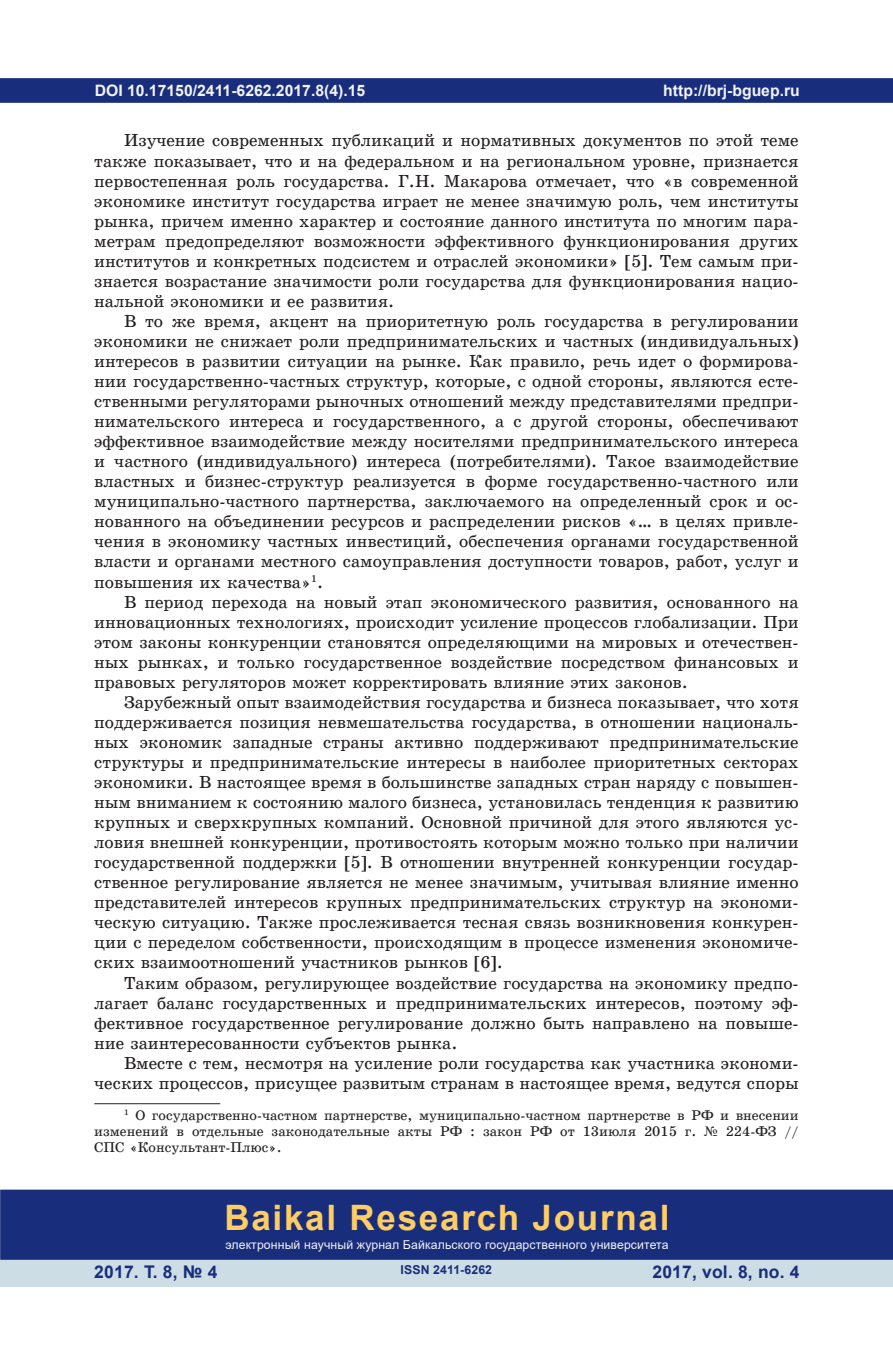
<style>
.page{position:relative;width:893px;height:1360px;background:#fff}
.page>*{position:absolute;margin:0;border:0;box-sizing:border-box;transform-origin:0 0}
.Текст{font:700 35px "Arial";letter-spacing:.05em;color:#fecd64}
.Текст-2{font:17.5px/19.9px "School Book C";color:#231f20;text-align:justify}
.Текст-3{font:700 17.5px "Arial";letter-spacing:.01em;color:#182d7c}
.Текст-4{font:700 15.75px "Arial";color:#f2f3f4}
.Сноска{font:14.17px/15.9px "School Book C";color:#231f20;text-align:justify}
.Текст-5{font:12.25px "Arial";letter-spacing:.01em;color:#f2f3f4}
.Текст-6{font:700 12.25px "Arial";letter-spacing:.01em;color:#182d7c}
.s1{font-family:"Times New Roman"}
</style>
<div class="page">
<div style="left:1px;top:79px;width:891px;height:23px;background:#182d7c"></div>
<div style="left:0;top:78px;width:893px;height:25px;border:2px solid #182d7c"></div>
<div style="left:0;top:1258px;width:893px;height:28px;background:#cddde6"></div>
<div style="left:1px;top:1190px;width:891px;height:68px;background:#182d7c"></div>
<div style="left:0;top:1189px;width:893px;height:70px;border:2px solid #182d7c"></div>
<hr style="left:94px;top:1103px;width:126px;height:1px;background:#231f20">
<p class="Текст-4" style="left:95px;top:79px;width:272px">DOI 10.17150/2411-6262.2017.8(4).15</p>
<p class="Текст-2" style="left:94px;top:131px;width:706px;text-indent:30px">Изучение современных публикаций и нормативных документов по этой теме также показывает, что и на федеральном и на региональном уровне, признается первостепенная роль государства. Г.Н. Макарова отмечает, что «в современной экономике институт государства играет не менее значимую роль, чем институты рынка, причем именно характер и состояние данного института по многим пара&shy;метрам предопределяют возможности эффективного функционирования других институтов и конкретных подсистем и отраслей экономики» [5]. Тем самым при&shy;знается возрастание значимости роли государства для функционирования нацио&shy;нальной экономики и ее развития.</p>
<p class="Текст-2" style="left:94px;top:311px;width:706px;text-indent:30px">В то же время, акцент на приоритетную роль государства в регулировании экономики не снижает роли предпринимательских и частных (индивидуальных) интересов в развитии ситуации на рынке. Как правило, речь идет о формирова&shy;нии государственно-частных структур, которые, с одной стороны, являются есте&shy;ственными регуляторами рыночных отношений между представителями предпри&shy;нимательского интереса и государственного, а с другой стороны, обеспечивают эффективное взаимодействие между носителями предпринимательского интереса и частного (индивидуального) интереса (потребителями). Такое взаимодействие властных и бизнес-структур реализуется в форме государственно-частного или муниципально-частного партнерства, заключаемого на определенный срок и ос&shy;нованного на объединении ресурсов и распределении рисков «… в целях привле&shy;чения в экономику частных инвестиций, обеспечения органами государственной власти и органами местного самоуправления доступности товаров, работ, услуг и повышения их качества»<sup>1</sup>.</p>
<p class="Текст-2" style="left:94px;top:592px;width:706px;text-indent:30px">В период перехода на новый этап экономического развития, основанного на инновационных технологиях, происходит усиление процессов глобализации. При этом законы конкуренции становятся определяющими на мировых и отечествен&shy;ных рынках, и только государственное воздействие посредством финансовых и правовых регуляторов может корректировать влияние этих законов.</p>
<p class="Текст-2" style="left:94px;top:692px;width:706px;text-indent:30px">Зарубежный опыт взаимодействия государства и бизнеса показывает, что хотя поддерживается позиция невмешательства государства, в отношении националь&shy;ных экономик западные страны активно поддерживают предпринимательские структуры и предпринимательские интересы в наиболее приоритетных секторах экономики. В настоящее время в большинстве западных стран наряду с повышен&shy;ным вниманием к состоянию малого бизнеса, установилась тенденция к развитию крупных и сверхкрупных компаний. Основной причиной для этого являются ус&shy;ловия внешней конкуренции, противостоять которым можно только при наличии государственной поддержки [5]. В отношении внутренней конкуренции государ&shy;ственное регулирование является не менее значимым, учитывая влияние именно представителей интересов крупных предпринимательских структур на экономи&shy;ческую ситуацию. Также прослеживается тесная связь возникновения конкурен&shy;ции с переделом собственности, происходящим в процессе изменения экономиче&shy;ских взаимоотношений участников рынков [6].</p>
<p class="Текст-2" style="left:94px;top:972px;width:706px;text-indent:30px">Таким образом, регулирующее воздействие государства на экономику предпо&shy;лагает баланс государственных и предпринимательских интересов, поэтому эф&shy;фективное государственное регулирование должно быть направлено на повыше&shy;ние заинтересованности субъектов рынка.</p>
<p class="Текст-2" style="left:94px;top:1052px;width:706px;text-align:right">Вместе с тем, несмотря на усиление роли государства как участника экономи&shy;ческих процессов, присущее развитым странам в настоящее время, ведутся споры</p>
<p class="Сноска" style="left:94px;top:1106px;width:706px;text-indent:30px"><sup>1</sup> О государственно-частном партнерстве, муниципально-частном партнерстве в РФ и внесении изменений в отдельные законодательные акты РФ : закон РФ от 13июля 2015 г. <span class="s1">№</span> 224-ФЗ // СПС «Консультант-Плюс».</p>
<p class="Текст-4" style="left:663px;top:79px;width:138px">http://brj-bguep.ru</p>
<p class="Текст" style="left:224px;top:1192px;width:447px">Baikal Research Journal</p>
<p class="Текст-5" style="left:225px;top:1236px;width:445px">электронный научный журнал Байкальского государственного университета</p>
<p class="Текст-6" style="left:401px;top:1261px;width:93px">ISSN 2411-6262</p>
<p class="Текст-3" style="left:94px;top:1259px;width:125px">2017. Т. 8, № 4</p>
<p class="Текст-3" style="left:652px;top:1259px;width:149px">2017, vol. 8, no. 4</p>
</div>
